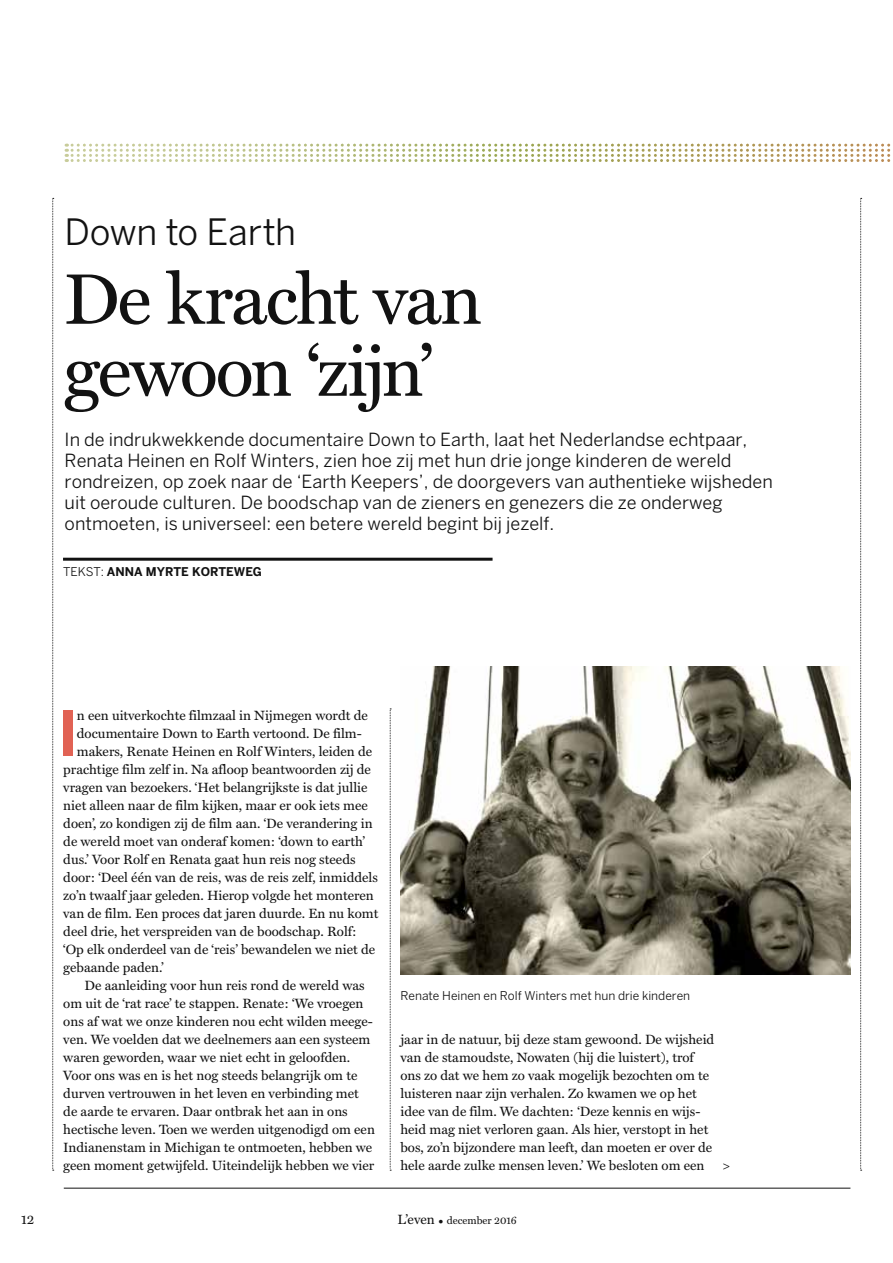
<style>
.page{position:relative;width:893px;height:1263px;background:#fff}
.page>*{position:absolute;margin:0;border:0;box-sizing:border-box;transform-origin:0 0}
.t1{font:72px/72px "Miller Text";letter-spacing:-.03em;color:#121212}
.t2{font:700 62.1px "Benton Sans Cond";color:#e16254}
.t3{font:36px "Benton Sans";letter-spacing:-.005em;color:#121212}
.t4{font:18px/21px "Benton Sans";color:#121212}
.t5{font:13.5px/18px "Miller Text";color:#121212}
.t6{font:12px "Benton Sans";color:#121212}
.t7{font:700 12px "Benton Sans";color:#121212}
.t8{font:10.5px "Miller Text";color:#121212}
.s1{font-weight:400}
.s2{font-size:13.5px}
</style>
<div class="page">
<svg style="left:52px;top:198px;width:2px;height:973px"></svg>
<svg style="left:860px;top:198px;width:2px;height:973px"></svg>
<hr style="left:64px;top:1188px;width:786px;height:1px;background:#121212">
<img style="left:400px;top:666px;width:450px;height:308px">
<hr style="left:63px;top:558px;width:430px;height:3px;background:#121212">
<svg style="left:66px;top:144px;width:825px;height:18px"></svg>
<svg style="left:390px;top:708px;width:1px;height:463px"></svg>
<h3 class="t3" style="left:65px;top:210px;width:233px">Down to Earth</h3>
<h1 class="t1" style="left:63px;top:263px;width:420px">De kracht van gewoon ‘zijn’</h1>
<p class="t4" style="left:65px;top:428px;width:710px">In de indrukwekkende documentaire Down to Earth, laat het Nederlandse echtpaar, Renata Heinen en Rolf Winters, zien hoe zij met hun drie jonge kinderen de wereld rondreizen, op zoek naar de ‘Earth Keepers’, de doorgevers van authentieke wijsheden uit oeroude culturen. De boodschap van de zieners en genezers die ze onderweg ontmoeten, is universeel: een betere wereld begint bij jezelf.</p>
<p class="t7" style="left:63px;top:564px;width:201px"><span class="s1">TEKST:</span> ANNA MYRTE KORTEWEG</p>
<h2 class="t2" style="left:59px;top:697px;width:19px">I</h2>
<p class="t5" style="left:77px;top:706px;width:292px">n een uitverkochte filmzaal in Nijmegen wordt de</p>
<p class="t5" style="left:77px;top:724px;width:286px">documentaire Down to Earth vertoond. De film-</p>
<p class="t5" style="left:77px;top:742px;width:297px">makers, Renate Heinen en Rolf Winters, leiden de</p>
<p class="t5" style="left:63px;top:760px;width:309px">prachtige film zelf in. Na afloop beantwoorden zij de</p>
<p class="t5" style="left:63px;top:778px;width:306px">vragen van bezoekers. ‘Het belangrijkste is dat jullie</p>
<p class="t5" style="left:63px;top:796px;width:306px">niet alleen naar de film kijken, maar er ook iets mee</p>
<p class="t5" style="left:63px;top:814px;width:311px">doen’, zo kondigen zij de film aan. ‘De verandering in</p>
<p class="t5" style="left:63px;top:832px;width:303px">de wereld moet van onderaf komen: ‘down to earth’</p>
<p class="t5" style="left:63px;top:850px;width:294px">dus.’ Voor Rolf en Renata gaat hun reis nog steeds</p>
<p class="t5" style="left:63px;top:868px;width:316px">door: ‘Deel één van de reis, was de reis zelf, inmiddels</p>
<p class="t5" style="left:63px;top:886px;width:312px">zo’n twaalf jaar geleden. Hierop volgde het monteren</p>
<p class="t5" style="left:63px;top:904px;width:317px">van de film. Een proces dat jaren duurde. En nu komt</p>
<p class="t5" style="left:63px;top:922px;width:295px">deel drie, het verspreiden van de boodschap. Rolf:</p>
<p class="t5" style="left:63px;top:940px;width:313px">‘Op elk onderdeel van de ‘reis’ bewandelen we niet de</p>
<p class="t5" style="left:63px;top:958px;width:102px">gebaande paden.’</p>
<p class="t5" style="left:85px;top:976px;width:282px">De aanleiding voor hun reis rond de wereld was</p>
<p class="t5" style="left:63px;top:994px;width:302px">om uit de ‘rat race’ te stappen. Renate: ‘We vroegen</p>
<p class="t5" style="left:63px;top:1012px;width:311px">ons af wat we onze kinderen nou echt wilden meege-</p>
<p class="t5" style="left:63px;top:1030px;width:308px">ven. We voelden dat we deelnemers aan een systeem</p>
<p class="t5" style="left:63px;top:1048px;width:288px">waren geworden, waar we niet echt in geloofden.</p>
<p class="t5" style="left:63px;top:1066px;width:296px">Voor ons was en is het nog steeds belangrijk om te</p>
<p class="t5" style="left:63px;top:1084px;width:297px">durven vertrouwen in het leven en verbinding met</p>
<p class="t5" style="left:63px;top:1102px;width:286px">de aarde te ervaren. Daar ontbrak het aan in ons</p>
<p class="t5" style="left:63px;top:1120px;width:313px">hectische leven. Toen we werden uitgenodigd om een</p>
<p class="t5" style="left:63px;top:1138px;width:310px">Indianenstam in Michigan te ontmoeten, hebben we</p>
<p class="t5" style="left:63px;top:1156px;width:312px">geen moment getwijfeld. Uiteindelijk hebben we vier</p>
<p class="t6" style="left:400px;top:988px;width:291px">Renate Heinen en Rolf Winters met hun drie kinderen</p>
<p class="t5" style="left:400px;top:1030px;width:315px">jaar in de natuur, bij deze stam gewoond. De wijsheid van de stamoudste, Nowaten (hij die luistert), trof ons zo dat we hem zo vaak mogelijk bezochten om te luisteren naar zijn verhalen. Zo kwamen we op het idee van de film. We dachten: ‘Deze kennis en wijs&shy;heid mag niet verloren gaan. Als hier, verstopt in het bos, zo’n bijzondere man leeft, dan moeten er over de hele aarde zulke mensen leven.’ We besloten om een</p>
<p class="t5" style="left:722px;top:1156px;width:9px">&gt;</p>
<p class="t5" style="left:21px;top:1210px;width:15px">12</p>
<p class="t8" style="left:397px;top:1214px;width:121px"><span class="s2">L’even •</span> december 2016</p>
</div>
